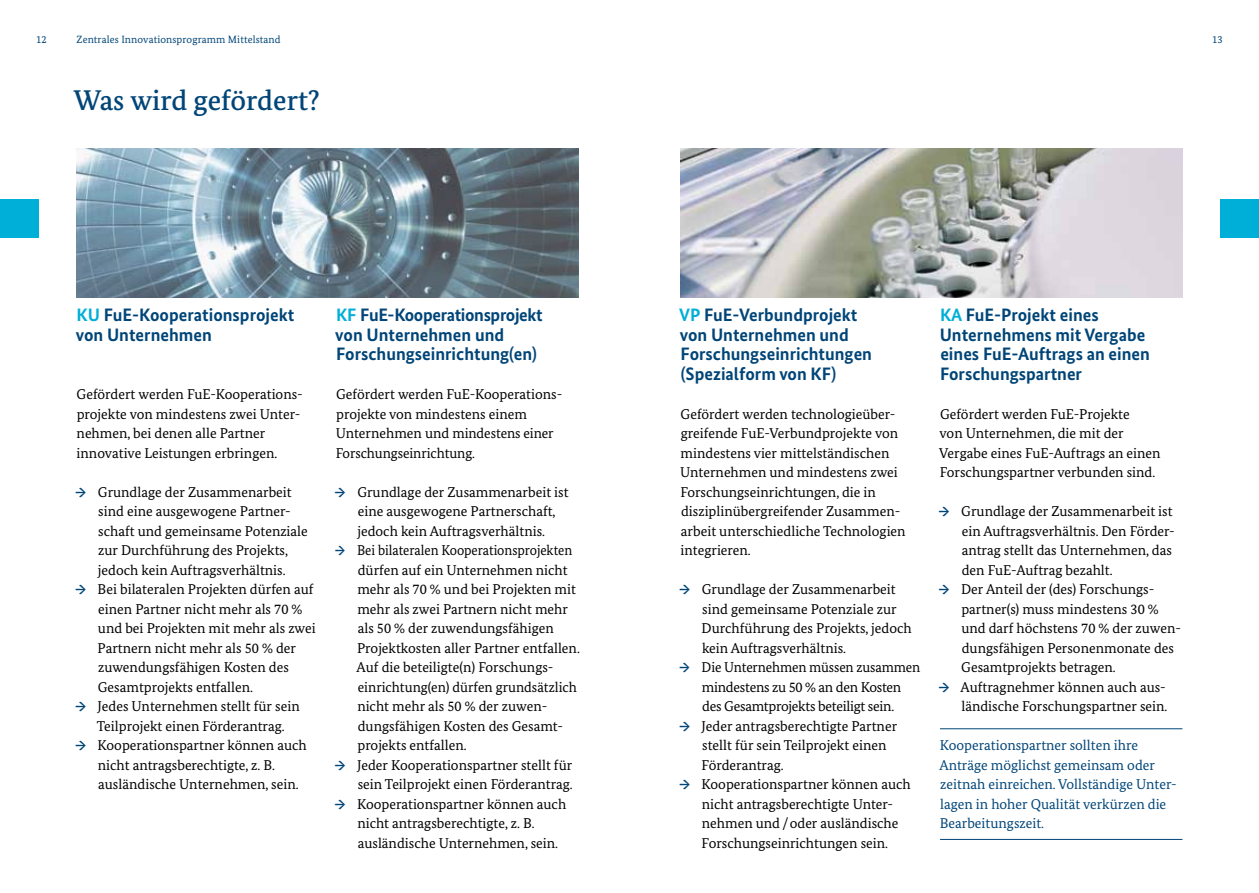
<style>
.page{position:relative;width:1259px;height:893px;background:#fff}
.page>*{position:absolute;margin:0;border:0;box-sizing:border-box;transform-origin:0 0}
.t1{font:500 28.5px "Bundes Serif";color:#004578}
.t2{font:700 18px/19.5px "Bundes Sans";color:#004578}
.t3{font:14.25px/19.5px "Bundes Serif";color:#000}
.t4{font:14.25px/19.5px "Bundes Serif";color:#000;scale:.94 1}
.t5{font:14.25px/19.5px "Bundes Serif";color:#004578}
.t6{font:14.25px/19.5px "Bundes Serif";letter-spacing:-.02em;color:#000;text-align:center}
.t7{font:10.5px "Bundes Serif";letter-spacing:.01em;color:#004578}
.s1{color:#00afd7}
.s2{font-weight:700;color:#004578}
</style>
<div class="page">
<div style="left:0;top:200px;width:38px;height:38px;background:#00afd7"></div>
<div style="left:1220px;top:200px;width:39px;height:38px;background:#00afd7"></div>
<hr style="left:940px;top:728px;width:242px;height:1px;background:#004578">
<hr style="left:940px;top:839px;width:242px;height:1px;background:#004578">
<img style="left:680px;top:149px;width:502px;height:149px">
<img style="left:77px;top:149px;width:501px;height:149px">
<p class="t7" style="left:36px;top:33px;width:12px">12</p>
<p class="t7" style="left:77px;top:33px;width:206px">Zentrales Innovationsprogramm Mittelstand</p>
<p class="t7" style="left:1212px;top:33px;width:12px">13</p>
<h1 class="t1" style="left:74px;top:83px;width:247px">Was wird gefördert?</h1>
<p class="t2" style="left:76px;top:305px;width:220px"><span class="s1">KU</span> FuE-Kooperationsprojekt von Unternehmen</p>
<p class="t3" style="left:77px;top:385px;width:228px">Gefördert werden FuE-Kooperations&shy;projekte von mindestens zwei Unter&shy;nehmen, bei denen alle Partner innovative Leistungen erbringen.</p>
<p class="t3" style="left:98px;top:482px;width:211px;text-indent:-23px"><span class="s2">→</span> Grundlage der Zusammenarbeit sind eine ausgewogene Partner&shy;schaft und gemeinsame Potenziale zur Durchführung des Projekts, jedoch kein Auftragsverhältnis.</p>
<p class="t3" style="left:98px;top:580px;width:220px;text-indent:-22px"><span class="s2">→</span> Bei bilateralen Projekten dürfen auf einen Partner nicht mehr als 70 % und bei Projekten mit mehr als zwei<br>Partnern nicht mehr als 50 % der zuwendungsfähigen Kosten des<br>Gesamtprojekts entfallen.</p>
<p class="t3" style="left:75px;top:696px;width:226px;text-align:center"><span class="s2">→</span> Jedes Unternehmen stellt für sein<br>Teilprojekt einen Förderantrag.</p>
<p class="t3" style="left:98px;top:735px;width:210px;text-indent:-23px"><span class="s2">→</span> Kooperationspartner können auch nicht antragsberechtigte, z. B. ausländische Unternehmen, sein.</p>
<p class="t2" style="left:335px;top:305px;width:209px"><span class="s1">KF</span> FuE-Kooperationsprojekt von Unternehmen und<br>Forschungseinrichtung(en)</p>
<p class="t3" style="left:336px;top:385px;width:226px">Gefördert werden FuE-Kooperations&shy;projekte von mindestens einem<br>Unternehmen und mindestens einer<br>Forschungseinrichtung.</p>
<p class="t3" style="left:357px;top:482px;width:213px;text-indent:-23px"><span class="s2">→</span> Grundlage der Zusammenarbeit ist eine ausgewogene Partnerschaft, jedoch kein Auftragsverhältnis.</p>
<p class="t4" style="left:357px;top:541px;width:239px;text-indent:-22px"><span class="s2">→</span> Bei bilateralen Kooperationsprojekten dürfen auf ein Unternehmen nicht mehr als 70 % und bei Projekten mit mehr als zwei Partnern nicht mehr als 50 % der zuwendungsfähigen Projektkosten aller Partner entfallen.<br>Auf die beteiligte(n) Forschungs&shy;einrichtung(en) dürfen grundsätzlich nicht mehr als 50 % der zuwen&shy;dungsfähigen Kosten des Gesamt&shy;projekts entfallen.</p>
<p class="t3" style="left:335px;top:755px;width:240px;text-align:right"><span class="s2">→</span> Jeder Kooperationspartner stellt für sein Teilprojekt einen Förderantrag.</p>
<p class="t3" style="left:357px;top:794px;width:210px;text-indent:-23px"><span class="s2">→</span> Kooperationspartner können auch nicht antragsberechtigte, z. B. ausländische Unternehmen, sein.</p>
<p class="t2" style="left:679px;top:305px;width:194px"><span class="s1">VP</span> FuE-Verbundprojekt von Unternehmen und<br>Forschungseinrichtungen (Spezialform von KF)</p>
<p class="t3" style="left:680px;top:404px;width:227px">Gefördert werden technologieüber&shy;greifende FuE-Verbundprojekte von mindestens vier mittelständischen Unternehmen und mindestens zwei Forschungseinrichtungen, die in disziplinübergreifender Zusammen&shy;arbeit unterschiedliche Technologien integrieren.</p>
<p class="t3" style="left:701px;top:580px;width:212px;text-indent:-22px"><span class="s2">→</span> Grundlage der Zusammenarbeit sind gemeinsame Potenziale zur<br>Durchführung des Projekts, jedoch kein Auftragsverhältnis.</p>
<p class="t6" style="left:679px;top:658px;width:242px"><span class="s2">→</span> Die Unternehmen müssen zusammen mindestens zu 50 % an den Kosten<br>des Gesamtprojekts beteiligt sein.</p>
<p class="t3" style="left:701px;top:716px;width:197px;text-indent:-22px"><span class="s2">→</span> Jeder antragsberechtigte Partner stellt für sein Teilprojekt einen<br>Förderantrag.</p>
<p class="t3" style="left:701px;top:775px;width:211px;text-indent:-22px"><span class="s2">→</span> Kooperationspartner können auch nicht antragsberechtigte Unter&shy;nehmen und / oder ausländische Forschungseinrichtungen sein.</p>
<p class="t2" style="left:939px;top:305px;width:212px"><span class="s1">KA</span> FuE-Projekt eines<br>Unternehmens mit Vergabe eines FuE-Auftrags an einen<br>Forschungspartner</p>
<p class="t3" style="left:939px;top:404px;width:223px">Gefördert werden FuE-Projekte<br>von Unternehmen, die mit der Vergabe eines FuE-Auftrags an einen Forschungspartner verbunden sind.</p>
<p class="t3" style="left:961px;top:502px;width:213px;text-align:justify;text-indent:-23px"><span class="s2">→</span> Grundlage der Zusammenarbeit ist ein Auftragsverhältnis. Den Förder&shy;antrag stellt das Unternehmen, das den FuE-Auftrag bezahlt.</p>
<p class="t3" style="left:961px;top:580px;width:219px;text-indent:-23px"><span class="s2">→</span> Der Anteil der (des) Forschungs&shy;partner(s) muss mindestens 30 % und darf höchstens 70 % der zuwen&shy;dungsfähigen Personenmonate des<br>Gesamtprojekts betragen.</p>
<p class="t3" style="left:938px;top:677px;width:230px;text-align:right"><span class="s2">→</span> Auftragnehmer können auch aus&shy;ländische Forschungspartner sein.</p>
<p class="t5" style="left:939px;top:735px;width:239px">Kooperationspartner sollten ihre Anträge möglichst gemeinsam oder zeitnah einreichen. Vollständige Unter&shy;lagen in hoher Qualität verkürzen die Bearbeitungszeit.</p>
</div>
